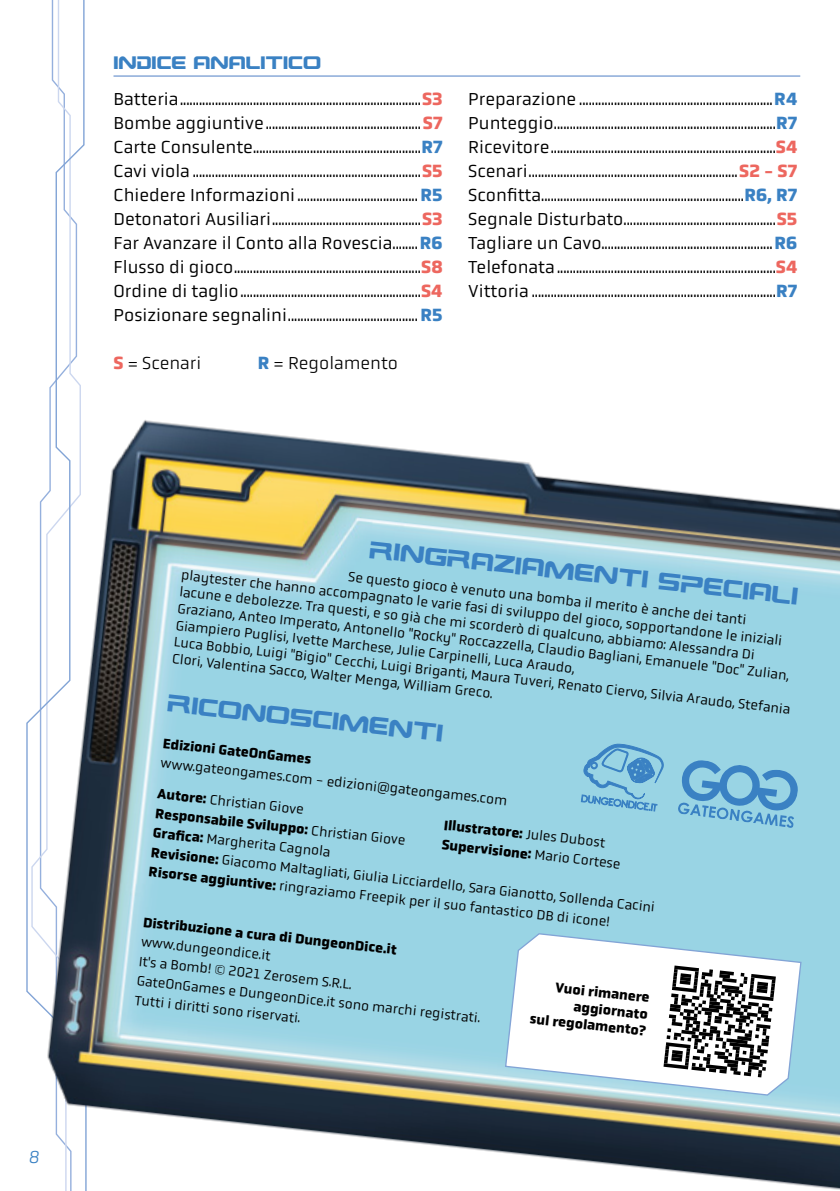
<style>
.page{position:relative;width:840px;height:1191px;background:#fff}
.page>*{position:absolute;margin:0;border:0;box-sizing:border-box;transform-origin:0 0}
.t1{font:700 24px "PBIO";color:#3a81c3}
.t2{font:18px/24px "Obvia";color:#000;text-align:justify}
.t3{font:300 18px "Obvia";color:#000}
.t4{font:700 18px "PBIO";color:#3a81c3}
.t5{font:italic 300 18px "Obvia";color:#3a81c3}
.t6{font:14px/16.6px "Obvia";color:#000}
.t7{font:700 14px/16.8px "Obvia";color:#000;text-align:right}
.s1{font-weight:700;color:#ed675f}
.s2{font-weight:700;color:#3a81c3}
.s3{font-weight:700}
.s4{font-weight:400}
</style>
<div class="page">
<svg style="left:51px;top:0;width:34px;height:359px"></svg>
<img style="left:26px;top:359px;width:813px;height:832px">
<svg style="left:580px;top:744px;width:83px;height:67px;background:#7cbbda"></svg>
<svg style="left:677px;top:759px;width:120px;height:69px;background:#77b7d8"></svg>
<hr style="left:113px;top:75px;width:686px;height:2px;background:#82a4d6">
<svg style="left:504px;top:932px;width:297px;height:164px"></svg>
<svg style="left:655px;top:957px;width:128px;height:128px"></svg>
<p class="t5" style="left:28px;top:1146px;width:12px">8</p>
<p class="t4" style="left:113px;top:51px;width:209px">INDICE ANALITICO</p>
<p class="t2" style="left:113px;top:87px;width:330px">Batteria............................................................................<span class="s1">S3<br></span>Bombe aggiuntive.................................................<span class="s1">S7<br></span>Carte Consulente.....................................................<span class="s2">R7<br></span>Cavi viola ........................................................................<span class="s1">S5<br></span>Chiedere Informazioni......................................<span class="s2">R5<br></span>Detonatori Ausiliari...............................................<span class="s1">S3<br></span>Far Avanzare il Conto alla Rovescia........<span class="s2">R6<br></span>Flusso di gioco...........................................................<span class="s1">S8<br></span>Ordine di taglio.........................................................<span class="s1">S4<br></span>Posizionare segnalini.........................................<span class="s2">R5</span></p>
<p class="t2" style="left:468px;top:87px;width:330px">Preparazione .............................................................<span class="s2">R4<br></span>Punteggio......................................................................<span class="s2">R7<br></span>Ricevitore.......................................................................<span class="s1">S4<br></span>Scenari..................................................................<span class="s1">S2 - S7<br></span>Sconfitta................................................................<span class="s2">R6, R7<br></span>Segnale Disturbato................................................<span class="s1">S5<br></span>Tagliare un Cavo......................................................<span class="s2">R6<br></span>Telefonata.....................................................................<span class="s1">S4<br></span>Vittoria .............................................................................<span class="s2">R7</span></p>
<p class="t3" style="left:113px;top:352px;width:89px"><span class="s1">S</span> = Scenari</p>
<p class="t3" style="left:257px;top:352px;width:142px"><span class="s2">R</span> = Regolamento</p>
<h1 class="t1" style="left:371px;top:535px;width:432px;rotate:6deg">RINGRAZIAMENTI SPECIALI</h1>
<p class="t6" style="left:182px;top:568px;width:605px;rotate:6deg">playtester che hanno accompagnato le varie fasi di sviluppo del gioco, sopportandone le iniziali</p>
<p class="t6" style="left:349px;top:569px;width:402px;rotate:6deg">Se questo gioco è venuto una bomba il merito è anche dei tanti</p>
<p class="t6" style="left:180px;top:584px;width:621px;rotate:6deg">lacune e debolezze. Tra questi, e so già che mi scorderò di qualcuno, abbiamo: Alessandra Di Graziano, Anteo Imperato, Antonello "Rocky" Roccazzella, Claudio Bagliani, Emanuele "Doc" Zulian, Giampiero Puglisi, Ivette Marchese, Julie Carpinelli, Luca Araudo,<br>Luca Bobbio, Luigi "Bigio" Cecchi, Luigi Briganti, Maura Tuveri, Renato Ciervo, Silvia Araudo, Stefania Clori, Valentina Sacco, Walter Menga, William Greco.</p>
<h1 class="t1" style="left:169px;top:688px;width:279px;rotate:6deg">RICONOSCIMENTI</h1>
<p class="t7" style="left:164px;top:735px;width:151px;rotate:6deg">Edizioni GateOnGames</p>
<p class="t6" style="left:162px;top:748px;width:350px;line-height:30.6px;rotate:6deg">www.gateongames.com - edizioni@gateongames.com<br><span class="s3">Autore:</span> Christian Giove</p>
<p class="t7" style="left:444px;top:816px;width:163px;rotate:6deg">Illustratore: <span class="s4">Jules Dubost</span></p>
<p class="t7" style="left:156px;top:805px;width:253px;rotate:6deg">Responsabile Sviluppo: <span class="s4">Christian Giove</span></p>
<p class="t6" style="left:154px;top:823px;width:508px;line-height:20px;rotate:6deg"><span class="s3">Grafi ca:</span> Margherita Cagnola<br><span class="s3">Revisione:</span> Giacomo Maltagliati, Giulia Licciardello, Sara Gianotto, Sollenda Cacini<br><span class="s3">Risorse aggiuntive:</span> ringraziamo Freepik per il suo fantastico DB di icone!</p>
<p class="t7" style="left:442px;top:836px;width:181px;rotate:6deg">Supervisione: <span class="s4">Mario Cortese</span></p>
<p class="t7" style="left:144px;top:914px;width:256px;rotate:6deg">Distribuzione a cura di DungeonDice.it</p>
<p class="t6" style="left:142px;top:932px;width:347px;line-height:19.6px;rotate:6deg">www.dungeondice.it<br>It's a Bomb! © 2021 Zerosem S.R.L.<br>GateOnGames e DungeonDice.it sono marchi registrati.<br>Tutti i diritti sono riservati.</p>
<p class="t7" style="left:534px;top:976px;width:118px;rotate:6deg">Vuoi rimanere aggiornato<br>sul regolamento?</p>
</div>
